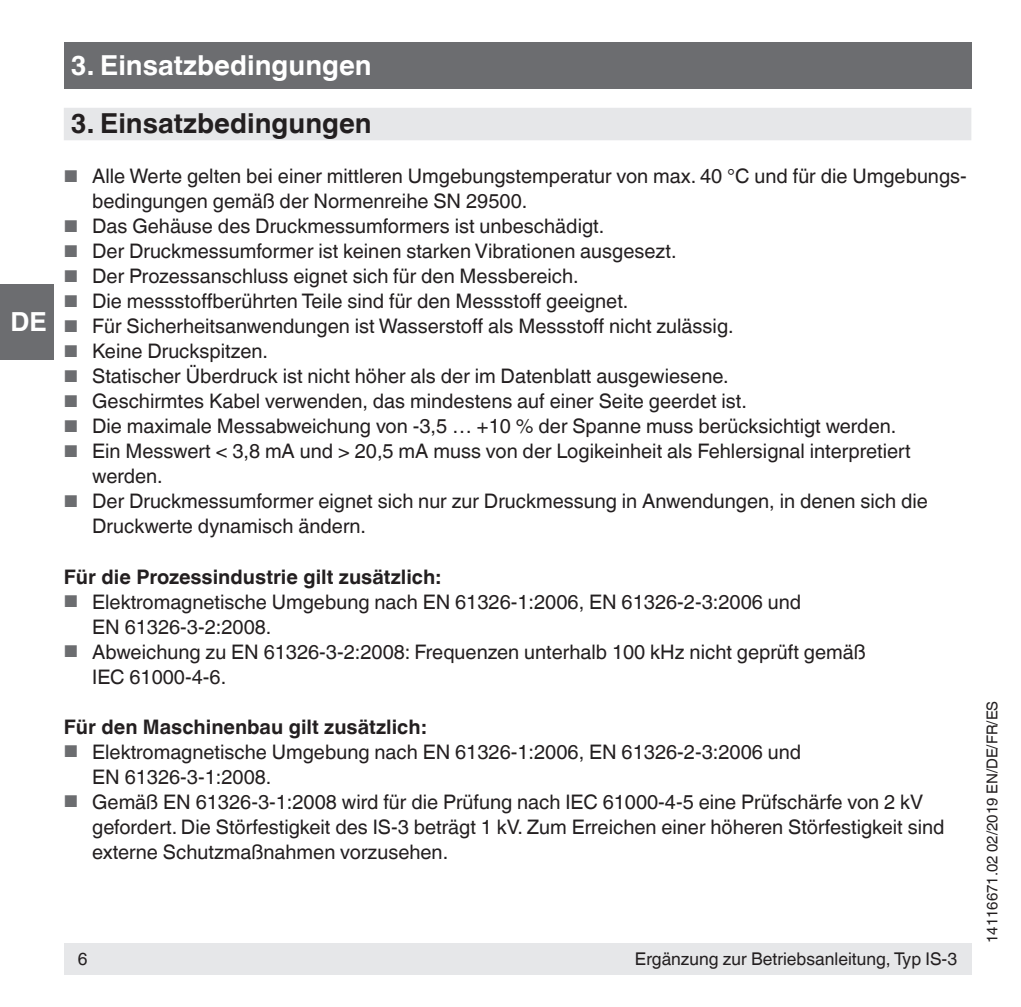
<style>
.page{position:relative;width:1021px;height:1007px;background:#fff}
.page>*{position:absolute;margin:0;border:0;box-sizing:border-box;transform-origin:0 0}
.t1{font:700 27.5px "Helvetica World";color:#fff}
.t2{font:700 27.5px "Helvetica World";color:#231f20}
.t3{font:700 26.25px "Helvetica World";color:#fff}
.t4{font:20px/25px "Helvetica World";color:#231f20}
.t5{font:700 20px "Helvetica World";color:#231f20}
.t6{font:17.5px "Helvetica World";color:#231f20}
.t7{font:15px "Helvetica World";color:#231f20}
.s1{font-size:17px;color:#6c6d70}
</style>
<div class="page">
<div style="left:64px;top:943px;width:907px;height:31px;background:#e6e7e9"></div>
<div style="left:64px;top:43px;width:907px;height:46px;background:#6c6d70"></div>
<div style="left:0;top:283px;width:54px;height:76px;background:#6c6d70"></div>
<div style="left:64px;top:108px;width:907px;height:32px;background:#e6e7e9"></div>
<h2 class="t3" style="left:11px;top:306px;width:38px">DE</h2>
<h1 class="t1" style="left:71px;top:50px;width:302px">3. Einsatzbedingungen</h1>
<h1 class="t2" style="left:71px;top:108px;width:302px">3. Einsatzbedingungen</h1>
<p class="t4" style="left:92px;top:164px;width:876px;text-indent:-28px"><span class="s1">■</span> Alle Werte gelten bei einer mittleren Umgebungstemperatur von max. 40 °C und für die Umgebungs&shy;bedingungen gemäß der Normenreihe SN 29500.</p>
<p class="t4" style="left:64px;top:214px;width:542px"><span class="s1">■</span> Das Gehäuse des Druckmessumformers ist unbeschädigt.</p>
<p class="t4" style="left:64px;top:239px;width:614px"><span class="s1">■</span> Der Druckmessumformer ist keinen starken Vibrationen ausgesezt.</p>
<p class="t4" style="left:64px;top:264px;width:516px"><span class="s1">■</span> Der Prozessanschluss eignet sich für den Messbereich.</p>
<p class="t4" style="left:64px;top:289px;width:566px"><span class="s1">■</span> Die messstoffberührten Teile sind für den Messstoff geeignet.</p>
<p class="t4" style="left:64px;top:314px;width:671px"><span class="s1">■</span> Für Sicherheitsanwendungen ist Wasserstoff als Messstoff nicht zulässig.</p>
<p class="t4" style="left:64px;top:339px;width:206px"><span class="s1">■</span> Keine Druckspitzen.</p>
<p class="t4" style="left:64px;top:364px;width:666px"><span class="s1">■</span> Statischer Überdruck ist nicht höher als der im Datenblatt ausgewiesene.</p>
<p class="t4" style="left:64px;top:389px;width:684px"><span class="s1">■</span> Geschirmtes Kabel verwenden, das mindestens auf einer Seite geerdet ist.</p>
<p class="t4" style="left:64px;top:414px;width:834px"><span class="s1">■</span> Die maximale Messabweichung von -3,5 … +10 % der Spanne muss berücksichtigt werden.</p>
<p class="t4" style="left:92px;top:439px;width:819px;text-indent:-28px"><span class="s1">■</span> Ein Messwert &lt; 3,8 mA und &gt; 20,5 mA muss von der Logikeinheit als Fehlersignal interpretiert werden.</p>
<p class="t4" style="left:92px;top:489px;width:837px;text-indent:-28px"><span class="s1">■</span> Der Druckmessumformer eignet sich nur zur Druckmessung in Anwendungen, in denen sich die<br>Druckwerte dynamisch ändern.</p>
<p class="t5" style="left:64px;top:565px;width:378px">Für die Prozessindustrie gilt zusätzlich:</p>
<p class="t4" style="left:92px;top:589px;width:710px;text-indent:-28px"><span class="s1">■</span> Elektromagnetische Umgebung nach EN 61326-1:2006, EN 61326-2-3:2006 und<br>EN 61326-3-2:2008.</p>
<p class="t4" style="left:92px;top:639px;width:775px;text-indent:-28px"><span class="s1">■</span> Abweichung zu EN 61326-3-2:2008: Frequenzen unterhalb 100 kHz nicht geprüft gemäß<br>IEC 61000-4-6.</p>
<p class="t5" style="left:64px;top:715px;width:364px">Für den Maschinenbau gilt zusätzlich:</p>
<p class="t4" style="left:92px;top:739px;width:710px;text-indent:-28px"><span class="s1">■</span> Elektromagnetische Umgebung nach EN 61326-1:2006, EN 61326-2-3:2006 und<br>EN 61326-3-1:2008.</p>
<p class="t4" style="left:92px;top:789px;width:853px;text-indent:-28px"><span class="s1">■</span> Gemäß EN 61326-3-1:2008 wird für die Prüfung nach IEC 61000-4-5 eine Prüfschärfe von 2 kV gefordert. Die Störfestigkeit des IS-3 beträgt 1 kV. Zum Erreichen einer höheren Störfestigkeit sind externe Schutzmaßnahmen vorzusehen.</p>
<p class="t6" style="left:78px;top:948px;width:11px">6</p>
<p class="t6" style="left:635px;top:948px;width:324px">Ergänzung zur Betriebsanleitung, Typ IS-3</p>
<p class="t7" style="left:983px;top:943px;width:244px;rotate:-90deg">14116671.02 02/2019 EN/DE/FR/ES</p>
</div>
